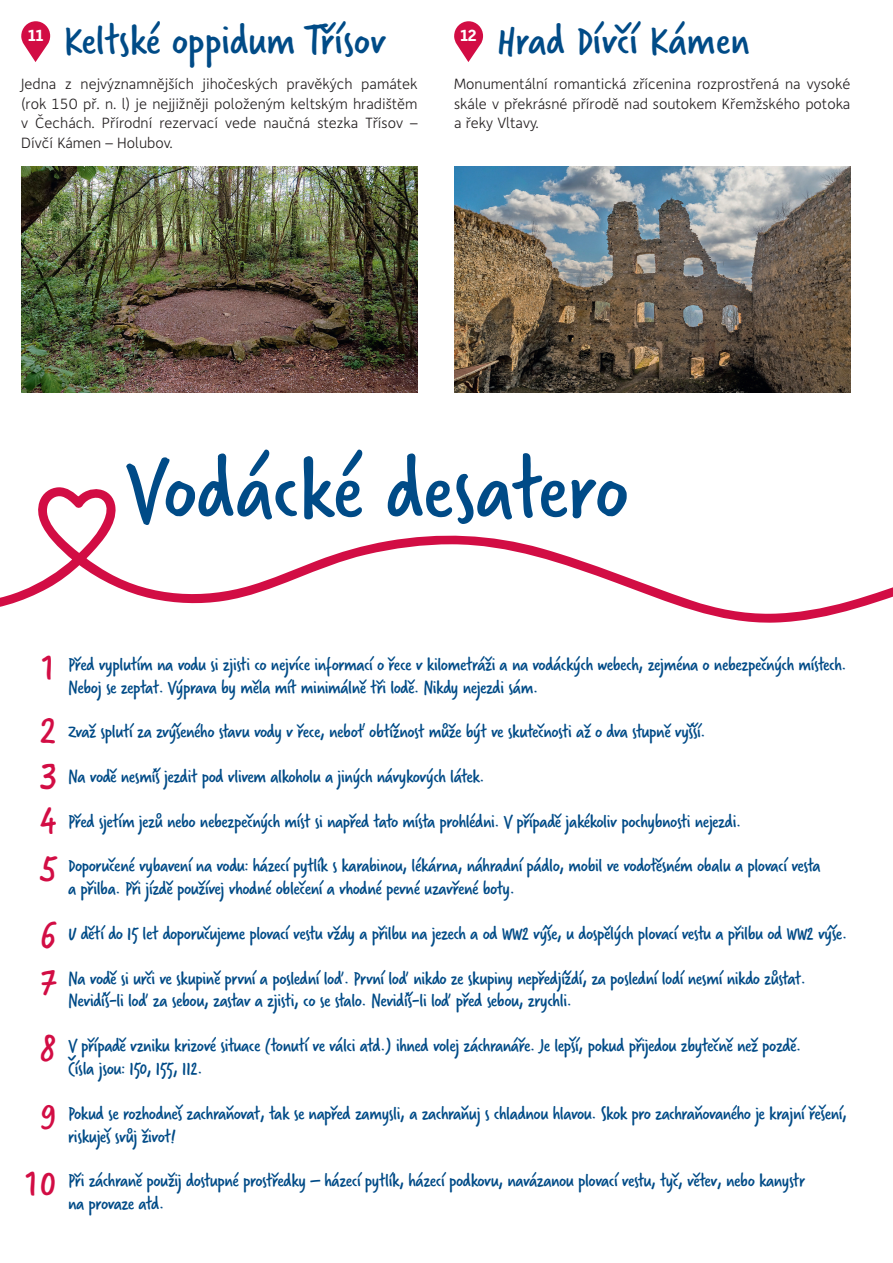
<style>
.page{position:relative;width:893px;height:1263px;background:#fff}
.page>*{position:absolute;margin:0;border:0;box-sizing:border-box;transform-origin:0 0}
.t1{font:93.15px "Verveine Corp";letter-spacing:-.015em;color:#004b87}
.t2{font:45px "Verveine Corp";color:#004b87}
.t3{font:19.95px/23px "Verveine Corp";letter-spacing:-.02em;color:#004b87}
.t4{font:700 16.35px "Depot";color:#fff}
.t5{font:300 15px/19.5px "Depot";color:#231f20;text-align:justify}
.s1{font-size:41.25px;color:#d20d44}
</style>
<div class="page">
<img style="left:21px;top:167px;width:397px;height:226px">
<img style="left:454px;top:167px;width:396px;height:226px">
<svg style="left:0;top:487px;width:893px;height:136px"></svg>
<svg style="left:21px;top:21px;width:29px;height:41px"></svg>
<svg style="left:454px;top:21px;width:29px;height:41px"></svg>
<h2 class="t2" style="left:64px;top:10px;width:324px">Keltské oppidum Třísov</h2>
<p class="t5" style="left:21px;top:74px;width:398px">Jedna z nejvýznamnějších jihočeských pravěkých památek (rok 150 př. n. l) je nejjižněji položeným keltským hradištěm v Čechách. Přírodní rezervací vede naučná stezka Třísov – Dívčí Kámen – Holubov.</p>
<h2 class="t2" style="left:497px;top:10px;width:254px">Hrad Dívčí Kámen</h2>
<p class="t5" style="left:454px;top:74px;width:398px">Monumentální romantická zřícenina rozprostřená na vysoké skále v překrásné přírodě nad soutokem Křemžského potoka a řeky Vltavy.</p>
<p class="t4" style="left:27px;top:25px;width:18px">11</p>
<p class="t4" style="left:460px;top:25px;width:19px">12</p>
<h1 class="t1" style="left:125px;top:425px;width:505px">Vodácké desatero</h1>
<p class="t3" style="left:68px;top:653px;width:780px;text-indent:-28px"><span class="s1">1</span> Před vyplutím na vodu si zjisti co nejvíce informací o řece v kilometráži a na vodáckých webech, zejména o nebezpečných místech.<br>Neboj se zeptat. Výprava by měla mít minimálně tři lodě. Nikdy nejezdi sám.</p>
<p class="t3" style="left:40px;top:720px;width:667px"><span class="s1">2</span> Zvaž splutí za zvýšeného stavu vody v řece, neboť obtížnost může být ve skutečnosti až o dva stupně vyšší.</p>
<p class="t3" style="left:40px;top:765px;width:447px"><span class="s1">3</span> Na vodě nesmíš jezdit pod vlivem alkoholu a jiných návykových látek.</p>
<p class="t3" style="left:40px;top:810px;width:703px"><span class="s1">4</span> Před sjetím jezů nebo nebezpečných míst si napřed tato místa prohlédni. V případě jakékoliv pochybnosti nejezdi.</p>
<p class="t3" style="left:68px;top:854px;width:754px;text-indent:-28px"><span class="s1">5</span> Doporučené vybavení na vodu: házecí pytlík s karabinou, lékárna, náhradní pádlo, mobil ve vodotěsném obalu a plovací vesta a přilba. Při jízdě používej vhodné oblečení a vhodné pevné uzavřené boty.</p>
<p class="t3" style="left:40px;top:922px;width:809px"><span class="s1">6</span> U dětí do 15 let doporučujeme plovací vestu vždy a přilbu na jezech a od WW2 výše, u dospělých plovací vestu a přilbu od WW2 výše.</p>
<p class="t3" style="left:68px;top:966px;width:739px;text-indent:-28px"><span class="s1">7</span> Na vodě si urči ve skupině první a poslední loď. První loď nikdo ze skupiny nepředjíždí, za poslední lodí nesmí nikdo zůstat.<br>Nevidíš-li loď za sebou, zastav a zjisti, co se stalo. Nevidíš-li loď před sebou, zrychli.</p>
<p class="t3" style="left:68px;top:1034px;width:735px;text-indent:-28px"><span class="s1">8</span> V případě vzniku krizové situace (tonutí ve válci atd.) ihned volej záchranáře. Je lepší, pokud přijedou zbytečně než pozdě.<br>Čísla jsou: 150, 155, 112.</p>
<p class="t3" style="left:68px;top:1102px;width:780px;text-indent:-28px"><span class="s1">9</span> Pokud se rozhodneš zachraňovat, tak se napřed zamysli, a zachraňuj s chladnou hlavou. Skok pro zachraňovaného je krajní řešení, riskuješ svůj život!</p>
<p class="t3" style="left:68px;top:1169px;width:738px;text-indent:-45px"><span class="s1">10</span> Při záchraně použij dostupné prostředky – házecí pytlík, házecí podkovu, navázanou plovací vestu, tyč, větev, nebo kanystr na provaze atd.</p>
</div>
